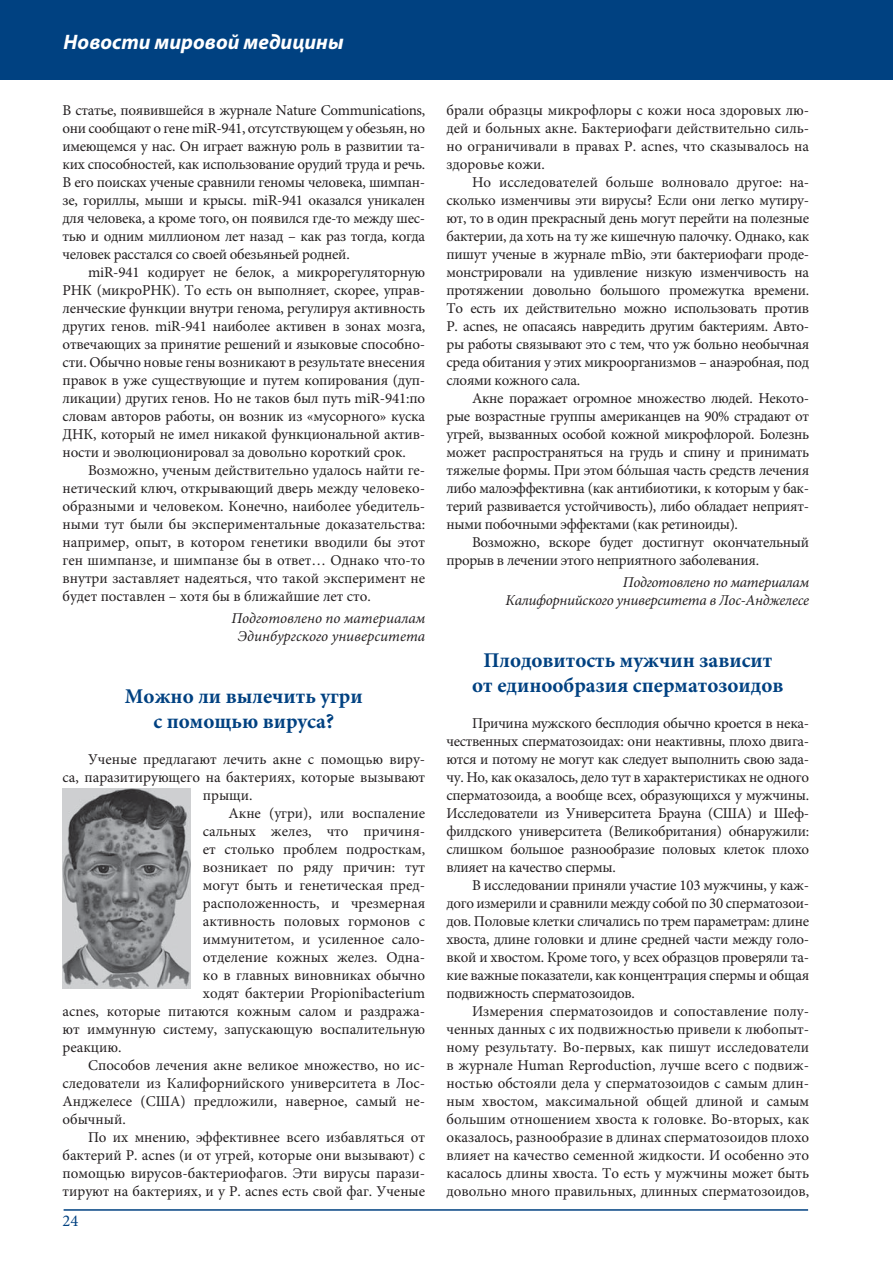
<style>
.page{position:relative;width:893px;height:1263px;background:#fff}
.page>*{position:absolute;margin:0;border:0;box-sizing:border-box;transform-origin:0 0}
.t1{font:700 21px/25.2px "Minion Pro";color:#004181;text-align:center}
.t2{font:italic 700 21px "Myriad Pro";color:#fff}
.t3{font:16.5px "Minion Pro";color:#004181}
.t4{font:15px/18px "Minion Pro";color:#231f20;text-align:justify}
.t5{font:15px/18px "Minion Pro";letter-spacing:-.02em;color:#231f20}
.t6{font:italic 15px/18px "Minion Pro";letter-spacing:-.02em;color:#231f20;text-align:right}
.t7{font:italic 15px/18px "Minion Pro";color:#231f20;text-align:center}
</style>
<div class="page">
<div style="left:0;top:0;width:892px;height:79px;background:#004181"></div>
<hr style="left:64px;top:1209px;width:744px;height:2px;background:#004181">
<img style="left:63px;top:789px;width:127px;height:200px">
<h1 class="t2" style="left:64px;top:34px;width:281px">Новости мировой медицины</h1>
<p class="t4" style="left:63px;top:103px;width:364px">В статье, появившейся в журнале Nature Communications, они сообщают о гене miR-941, отсутствующем у обезьян, но имеющемся у нас. Он играет важную роль в развитии та&shy;ких способностей, как использование орудий труда и речь.<br>В его поисках ученые сравнили геномы человека, шимпан&shy;зе, гориллы, мыши и крысы. miR-941 оказался уникален для человека, а кроме того, он появился где-то между шес&shy;тью и одним миллионом лет назад – как раз тогда, когда человек расстался со своей обезьяньей родней.</p>
<p class="t4" style="left:63px;top:265px;width:364px;text-indent:26px">miR-941 кодирует не белок, а микрорегуляторную РНК (микроРНК). То есть он выполняет, скорее, управ&shy;ленческие функции внутри генома, регулируя активность других генов. miR-941 наиболее активен в зонах мозга, отвечающих за принятие решений и языковые способно&shy;сти. Обычно новые гены возникают в результате внесения правок в уже существующие и путем копирования (дуп&shy;ликации) других генов. Но не таков был путь miR-941:по словам авторов работы, он возник из «мусорного» куска ДНК, который не имел никакой функциональной актив&shy;ности и эволюционировал за довольно короткий срок.</p>
<p class="t4" style="left:63px;top:463px;width:364px;text-indent:26px">Возможно, ученым действительно удалось найти ге&shy;нетический ключ, открывающий дверь между человеко&shy;образными и человеком. Конечно, наиболее убедитель&shy;ными тут были бы экспериментальные доказательства: например, опыт, в котором генетики вводили бы этот ген шимпанзе, и шимпанзе бы в ответ… Однако что-то внутри заставляет надеяться, что такой эксперимент не будет поставлен – хотя бы в ближайшие лет сто.</p>
<p class="t7" style="left:231px;top:611px;width:195px">Подготовлено по материалам<br>Эдинбургского университета</p>
<h1 class="t1" style="left:125px;top:685px;width:239px">Можно ли вылечить угри с помощью вируса?</h1>
<p class="t4" style="left:88px;top:751px;width:338px">Ученые предлагают лечить акне с помощью виру-</p>
<p class="t4" style="left:63px;top:769px;width:364px">са, паразитирующего на бактериях, которые вызывают</p>
<p class="t4" style="left:203px;top:787px;width:51px">прыщи.</p>
<p class="t4" style="left:228px;top:805px;width:198px">Акне (угри), или воспаление</p>
<p class="t4" style="left:203px;top:823px;width:224px">сальных желез, что причиня-</p>
<p class="t4" style="left:203px;top:841px;width:224px">ет столько проблем подросткам,</p>
<p class="t4" style="left:203px;top:859px;width:224px">возникает по ряду причин: тут</p>
<p class="t4" style="left:203px;top:877px;width:224px">могут быть и генетическая пред-</p>
<p class="t4" style="left:203px;top:895px;width:224px">расположенность, и чрезмерная</p>
<p class="t4" style="left:203px;top:913px;width:224px">активность половых гормонов с</p>
<p class="t4" style="left:203px;top:931px;width:224px">иммунитетом, и усиленное сало-</p>
<p class="t4" style="left:203px;top:949px;width:224px">отделение кожных желез. Одна-</p>
<p class="t4" style="left:203px;top:967px;width:224px">ко в главных виновниках обычно</p>
<p class="t4" style="left:203px;top:985px;width:224px">ходят бактерии Propionibacterium</p>
<p class="t4" style="left:63px;top:1003px;width:364px">acnes, которые питаются кожным салом и раздража-</p>
<p class="t4" style="left:63px;top:1021px;width:364px">ют иммунную систему, запускающую воспалительную</p>
<p class="t4" style="left:63px;top:1039px;width:61px">реакцию.</p>
<p class="t4" style="left:88px;top:1057px;width:338px">Способов лечения акне великое множество, но ис-</p>
<p class="t4" style="left:63px;top:1075px;width:364px">следователи из Калифорнийского университета в Лос-</p>
<p class="t4" style="left:63px;top:1093px;width:364px">Анджелесе (США) предложили, наверное, самый не-</p>
<p class="t4" style="left:63px;top:1111px;width:65px">обычный.</p>
<p class="t4" style="left:88px;top:1129px;width:338px">По их мнению, эффективнее всего избавляться от</p>
<p class="t4" style="left:63px;top:1147px;width:364px">бактерий P. acnes (и от угрей, которые они вызывают) с</p>
<p class="t4" style="left:63px;top:1165px;width:364px">помощью вирусов-бактериофагов. Эти вирусы парази-</p>
<p class="t4" style="left:63px;top:1183px;width:364px">тируют на бактериях, и у P. acnes есть свой фаг. Ученые</p>
<p class="t3" style="left:63px;top:1214px;width:17px">24</p>
<p class="t4" style="left:446px;top:103px;width:364px">брали образцы микрофлоры с кожи носа здоровых лю&shy;дей и больных акне. Бактериофаги действительно силь&shy;но ограничивали в правах P. acnes, что сказывалось на здоровье кожи.</p>
<p class="t4" style="left:446px;top:175px;width:364px;text-indent:26px">Но исследователей больше волновало другое: на&shy;сколько изменчивы эти вирусы? Если они легко мутиру&shy;ют, то в один прекрасный день могут перейти на полезные бактерии, да хоть на ту же кишечную палочку. Однако, как пишут ученые в журнале mBio, эти бактериофаги проде&shy;монстрировали на удивление низкую изменчивость на протяжении довольно большого промежутка времени.<br>То есть их действительно можно использовать против P. acnes, не опасаясь навредить другим бактериям. Авто&shy;ры работы связывают это с тем, что уж больно необычная среда обитания у этих микроорганизмов – анаэробная, под слоями кожного сала.</p>
<p class="t4" style="left:446px;top:391px;width:364px;text-indent:26px">Акне поражает огромное множество людей. Некото&shy;рые возрастные группы американцев на 90% страдают от угрей, вызванных особой кожной микрофлорой. Болезнь может распространяться на грудь и спину и принимать тяжелые формы. При этом бóльшая часть средств лечения либо малоэффективна (как антибиотики, к которым у бак&shy;терий развивается устойчивость), либо обладает неприят&shy;ными побочными эффектами (как ретиноиды).</p>
<p class="t5" style="left:446px;top:535px;width:364px;text-indent:26px">Возможно, вскоре будет достигнут окончательный прорыв в лечении этого неприятного заболевания.</p>
<p class="t6" style="left:505px;top:575px;width:305px">Подготовлено по материалам<br>Калифорнийского университета в Лос-Анджелесе</p>
<h1 class="t1" style="left:472px;top:649px;width:312px">Плодовитость мужчин зависит от единообразия сперматозоидов</h1>
<p class="t4" style="left:446px;top:715px;width:364px;text-indent:26px">Причина мужского бесплодия обычно кроется в нека&shy;чественных сперматозоидах: они неактивны, плохо двига&shy;ются и потому не могут как следует выполнить свою зада&shy;чу. Но, как оказалось, дело тут в характеристиках не одного сперматозоида, а вообще всех, образующихся у мужчины.<br>Исследователи из Университета Брауна (США) и Шеф&shy;филдского университета (Великобритания) обнаружили: слишком большое разнообразие половых клеток плохо влияет на качество спермы.</p>
<p class="t4" style="left:446px;top:877px;width:364px;text-indent:26px">В исследовании приняли участие 103 мужчины, у каж&shy;дого измерили и сравнили между собой по 30 сперматозои&shy;дов. Половые клетки сличались по трем параметрам: длине хвоста, длине головки и длине средней части между голо&shy;вкой и хвостом. Кроме того, у всех образцов проверяли та&shy;кие важные показатели, как концентрация спермы и общая подвижность сперматозоидов.</p>
<p class="t4" style="left:446px;top:1003px;width:364px;text-indent:26px">Измерения сперматозоидов и сопоставление полу&shy;ченных данных с их подвижностью привели к любопыт&shy;ному результату. Во-первых, как пишут исследователи в журнале Human Reproduction, лучше всего с подвиж&shy;ностью обстояли дела у сперматозоидов с самым длин&shy;ным хвостом, максимальной общей длиной и самым большим отношением хвоста к головке. Во-вторых, как оказалось, разнообразие в длинах сперматозоидов плохо влияет на качество семенной жидкости. И особенно это касалось длины хвоста. То есть у мужчины может быть довольно много правильных, длинных сперматозоидов,</p>
</div>
